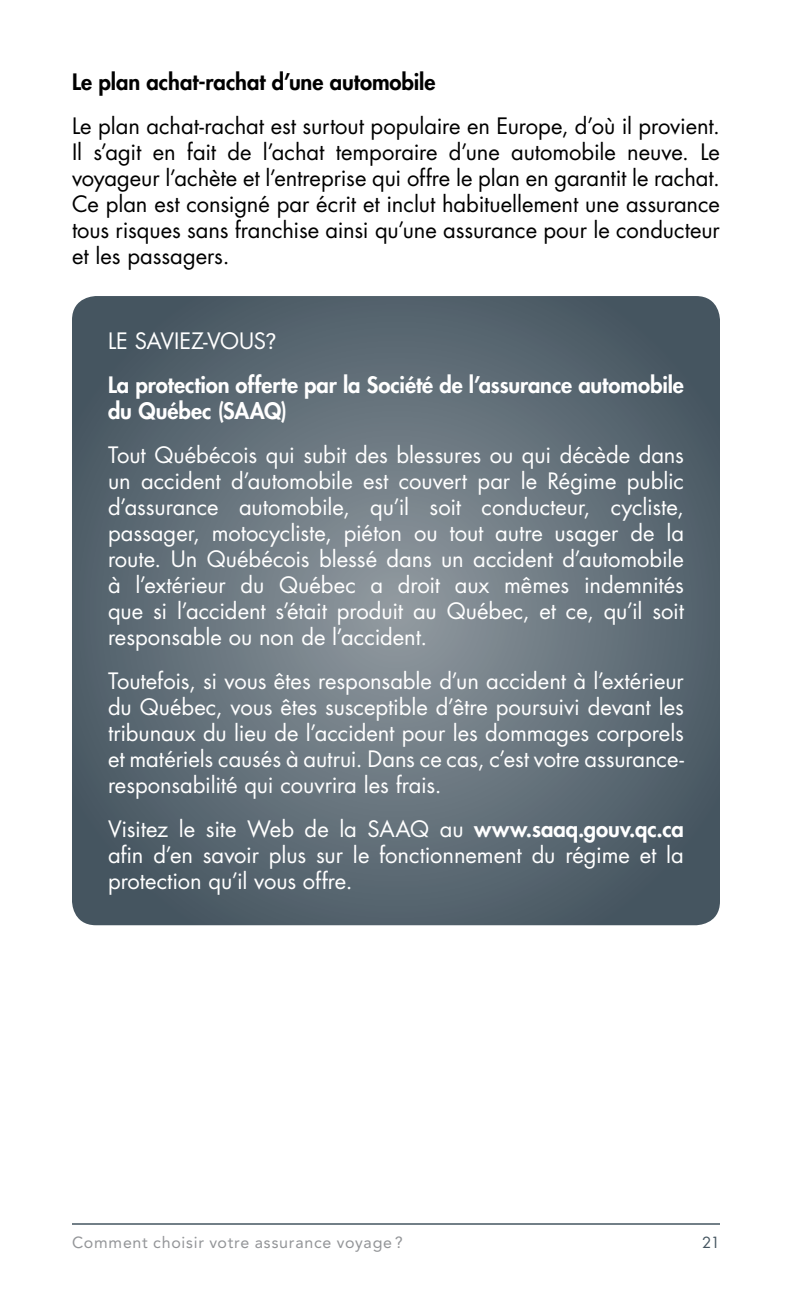
<style>
.page{position:relative;width:792px;height:1296px;background:#fff}
.page>*{position:absolute;margin:0;border:0;box-sizing:border-box;transform-origin:0 0}
.t1{font:22px/26px "Futura";letter-spacing:-.005em;color:#fff;text-align:justify}
.t2{font:22px/26px "Futura";letter-spacing:-.005em;color:#000;text-align:justify}
.t3{font:800 22px/44px "Futura";color:#fff}
.t4{font:800 22px "Futura";color:#000}
.t5{font:16px "Avenir";letter-spacing:.045em;color:#939598}
.t6{font:15px "Futura";color:#455560}
.s1{font-weight:400}
.s2{font-family:"Avenir";font-weight:400}
.s3{font-weight:800}
</style>
<div class="page">
<svg style="left:72px;top:296px;width:648px;height:629px;background:#606d77"></svg>
<hr style="left:72px;top:1223px;width:648px;height:2px;background:#455560">
<p class="t4" style="left:72px;top:67px;width:365px">Le plan achat-rachat d’une automobile</p>
<p class="t2" style="left:72px;top:112px;width:650px">Le plan achat-rachat est surtout populaire en Europe, d’où il provient.<br>Il s’agit en fait de l’achat temporaire d’une automobile neuve. Le voyageur l’achète et l’entreprise qui offre le plan en garantit le rachat.<br>Ce plan est consigné par écrit et inclut habituellement une assurance tous risques sans franchise ainsi qu’une assurance pour le conducteur et les passagers.</p>
<p class="t1" style="left:108px;top:328px;width:39px">Le savie</p>
<p class="t3" style="left:108px;top:319px;width:578px;text-indent:83px"><span class="s1">z-vous</span> <span class="s2">?<br></span>La protection offerte par la Société de l’assurance automobile</p>
<p class="t3" style="left:108px;top:389px;width:181px">du Québec (SAAQ)</p>
<p class="t1" style="left:108px;top:442px;width:578px">Tout Québécois qui subit des blessures ou qui décède dans un accident d’automobile est couvert par le Régime public d’assurance automobile, qu’il soit conducteur, cycliste, passager, motocycliste, piéton ou tout autre usager de la route. Un Québécois blessé dans un accident d’automobile à l’extérieur du Québec a droit aux mêmes indemnités que si l’accident s’était produit au Québec, et ce, qu’il soit responsable ou non de l’accident.</p>
<p class="t1" style="left:108px;top:668px;width:578px">Toutefois, si vous êtes responsable d’un accident à l’extérieur du Québec, vous êtes susceptible d’être poursuivi devant les tribunaux du lieu de l’accident pour les dommages corporels et matériels causés à autrui. Dans ce cas, c’est votre assurance&shy;responsabilité qui couvrira les frais.</p>
<p class="t1" style="left:108px;top:816px;width:577px">Visitez le site Web de la SAAQ au <span class="s3">www.saaq.gouv.qc.ca </span>afin d’en savoir plus sur le fonctionnement du régime et la protection qu’il vous offre.</p>
<p class="t5" style="left:72px;top:1233px;width:332px">Comment choisir votre assurance voyage ?</p>
<p class="t6" style="left:702px;top:1232px;width:19px">21</p>
</div>
